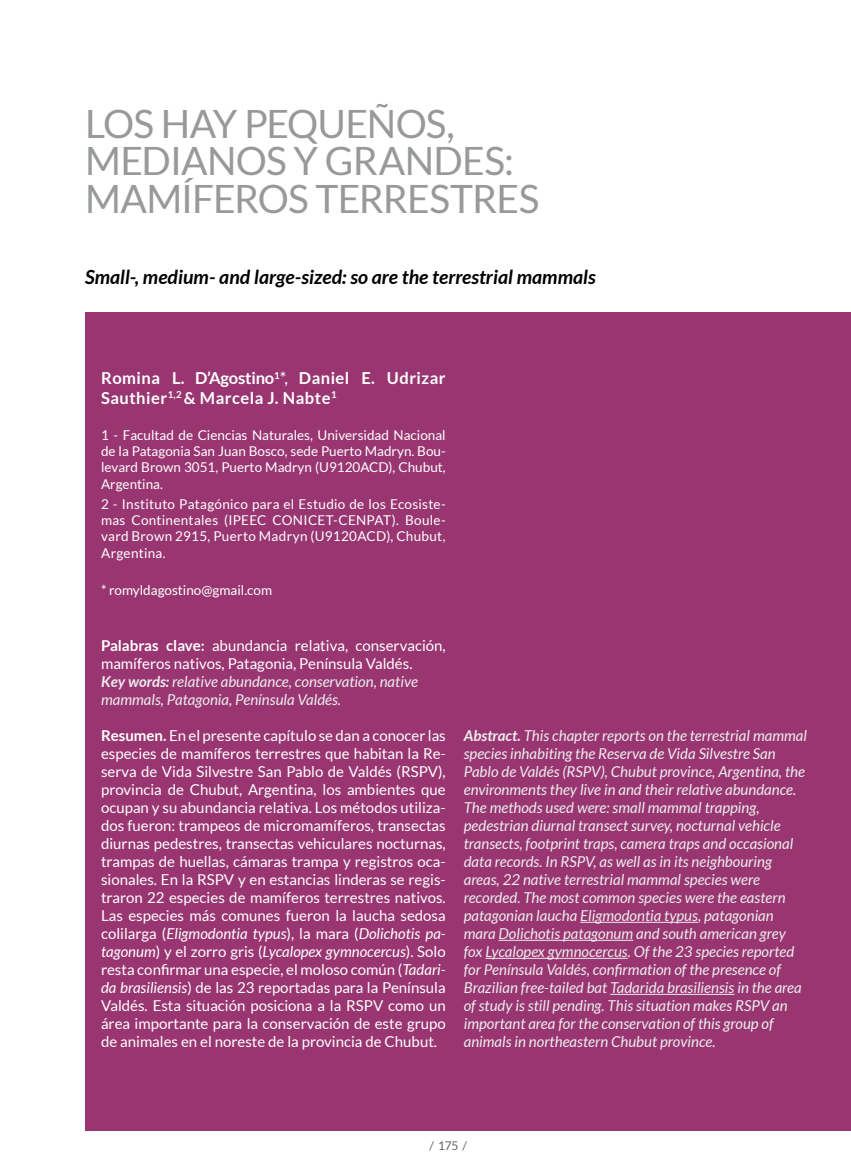
<style>
.page{position:relative;width:851px;height:1170px;background:#fff}
.page>*{position:absolute;margin:0;border:0;box-sizing:border-box;transform-origin:0 0}
.t1{font:39px/37.5px "Lato";letter-spacing:-.02em;color:#98999b}
.t2{font:italic 700 19.5px "Lato";color:#000}
.t3{font:700 16.5px/19.8px "Lato";letter-spacing:.03em;color:#fff}
.t4{font:15px/18px "Lato";color:#fff}
.t5{font:italic 15px/18px "Lato";color:#eceded}
.t6{font:13.5px/16.2px "Lato";color:#fff;text-align:justify}
.t7{font:12px "Lato";color:#646567}
.s1{font-weight:400}
.s2{font-weight:700}
.s3{font-weight:700;font-style:italic;color:#eceded}
.s4{font-style:italic;color:#eceded}
.s5{font-style:italic}
</style>
<div class="page">
<div style="left:85px;top:312px;width:765px;height:818px;background:#993672"></div>
<hr style="left:580px;top:921px;width:118px;height:1px;background:#eceded">
<hr style="left:498px;top:939px;width:135px;height:1px;background:#eceded">
<hr style="left:485px;top:957px;width:142px;height:1px;background:#eceded">
<hr style="left:610px;top:993px;width:124px;height:1px;background:#eceded">
<p class="t1" style="left:85px;top:105px;width:455px">LOS HAY PEQUEÑOS,<br>MEDIANOS Y GRANDES:<br>MAMÍFEROS TERRESTRES</p>
<p class="t2" style="left:85px;top:266px;width:512px">Small-, medium- and large-sized: so are the terrestrial mammals</p>
<p class="t3" style="left:101px;top:368px;width:346px">Romina L. D’Agostino<sup>1</sup><span class="s1">*,</span> Daniel E. Udrizar<br>Sauthier<sup>1,2</sup> &amp; Marcela J. Nabte<sup>1</sup></p>
<p class="t6" style="left:101px;top:427px;width:346px">1 - Facultad de Ciencias Naturales, Universidad Nacional de la Patagonia San Juan Bosco, sede Puerto Madryn. Bou&shy;levard Brown 3051, Puerto Madryn (U9120ACD), Chubut, Argentina.</p>
<p class="t6" style="left:101px;top:496px;width:346px">2 - Instituto Patagónico para el Estudio de los Ecosiste&shy;mas Continentales (IPEEC CONICET-CENPAT). Boule&shy;vard Brown 2915, Puerto Madryn (U9120ACD), Chubut, Argentina.</p>
<p class="t6" style="left:101px;top:582px;width:172px">* romyldagostino@gmail.com</p>
<p class="t4" style="left:101px;top:636px;width:346px"><span class="s2">Palabras clave:</span> abundancia relativa, conservación, mamíferos nativos, Patagonia, Península Valdés.<br><span class="s3">Key words:</span> <span class="s4">relative abundance, conservation, native mammals, Patagonia, Península Valdés.</span></p>
<p class="t4" style="left:101px;top:726px;width:346px;text-align:justify"><span class="s2">Resumen.</span> En el presente capítulo se dan a conocer las especies de mamíferos terrestres que habitan la Re&shy;serva de Vida Silvestre San Pablo de Valdés (RSPV), provincia de Chubut, Argentina, los ambientes que ocupan y su abundancia relativa. Los métodos utiliza&shy;dos fueron: trampeos de micromamíferos, transectas diurnas pedestres, transectas vehiculares nocturnas, trampas de huellas, cámaras trampa y registros oca&shy;sionales. En la RSPV y en estancias linderas se regis&shy;traron 22 especies de mamíferos terrestres nativos.<br>Las especies más comunes fueron la laucha sedosa colilarga (<span class="s5">Eligmodontia typus</span>), la mara (<span class="s5">Dolichotis pa&shy;tagonum</span>) y el zorro gris (<span class="s5">Lycalopex gymnocercus</span>). Solo resta confirmar una especie, el moloso común (<span class="s5">Tadari&shy;da brasiliensis</span>) de las 23 reportadas para la Península Valdés. Esta situación posiciona a la RSPV como un área importante para la conservación de este grupo de animales en el noreste de la provincia de Chubut.</p>
<p class="t5" style="left:463px;top:727px;width:344px"><span class="s2">Abstract.</span> This chapter reports on the terrestrial mammal species inhabiting the Reserva de Vida Silvestre San Pablo de Valdés (RSPV), Chubut province, Argentina, the environments they live in and their relative abundance.<br>The methods used were: small mammal trapping, pedestrian diurnal transect survey, nocturnal vehicle transects, footprint traps, camera traps and occasional data records. In RSPV, as well as in its neighbouring areas, 22 native terrestrial mammal species were recorded. The most common species were the eastern patagonian laucha Eligmodontia typus, patagonian mara Dolichotis patagonum and south american grey fox Lycalopex gymnocercus. Of the 23 species reported for Península Valdés, confirmation of the presence of Brazilian free-tailed bat Tadarida brasiliensis in the area of study is still pending. This situation makes RSPV an important area for the conservation of this group of animals in northeastern Chubut province.</p>
<p class="t7" style="left:429px;top:1138px;width:39px">/ 175 /</p>
</div>
